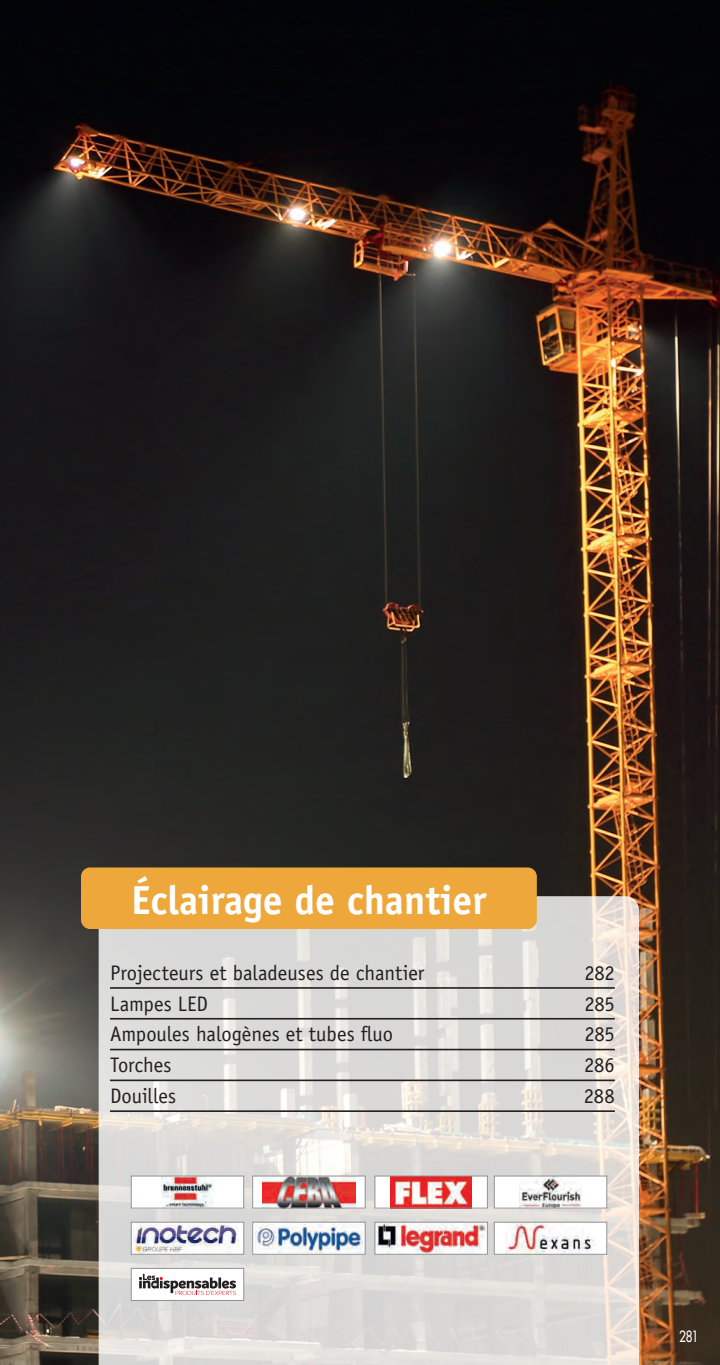
<style>
.page{position:relative;width:720px;height:1365px;background:#fff}
.page>*{position:absolute;margin:0;border:0;box-sizing:border-box;transform-origin:0 0}
.t1{font:700 40.43px "Officina Sans";color:#fff}
.t2{font:21px "Officina Sans";letter-spacing:-.005em;color:#231f20}
.t3{font:15.22px "Futura";color:#fff;scale:.78 1}
</style>
<div class="page">
<img style="left:0;top:0;width:719px;height:1364px">
<svg style="left:99px;top:896px;width:539px;height:468px;background:#dedbd8"></svg>
<hr style="left:110px;top:987px;width:504px;height:1px;background:#231f20">
<hr style="left:110px;top:1017px;width:504px;height:2px;background:#231f20">
<hr style="left:110px;top:1048px;width:504px;height:2px;background:#231f20">
<hr style="left:110px;top:1079px;width:504px;height:2px;background:#231f20">
<hr style="left:110px;top:1110px;width:504px;height:1px;background:#231f20">
<div style="left:81px;top:867px;width:455px;height:62px;background:#eea73b;border-radius:9px"></div>
<div style="left:131px;top:1175px;width:112px;height:32px;background:#fff"></div>
<img style="left:161px;top:1177px;width:52px;height:29px">
<div style="left:131px;top:1175px;width:113px;height:33px;border:1px solid #8f9194"></div>
<div style="left:131px;top:1222px;width:112px;height:32px;background:#fff"></div>
<img style="left:133px;top:1223px;width:105px;height:29px">
<div style="left:131px;top:1221px;width:113px;height:33px;border:1px solid #8f9194"></div>
<div style="left:494px;top:1175px;width:112px;height:32px;background:#fff"></div>
<img style="left:519px;top:1177px;width:62px;height:29px">
<div style="left:493px;top:1175px;width:113px;height:33px;border:1px solid #8f9194"></div>
<div style="left:252px;top:1175px;width:113px;height:32px;background:#fff"></div>
<img style="left:262px;top:1177px;width:93px;height:29px">
<div style="left:252px;top:1175px;width:113px;height:33px;border:1px solid #8f9194"></div>
<div style="left:252px;top:1222px;width:113px;height:32px;background:#fff"></div>
<img style="left:255px;top:1224px;width:107px;height:28px">
<div style="left:252px;top:1221px;width:113px;height:33px;border:1px solid #8f9194"></div>
<img style="left:376px;top:1223px;width:109px;height:29px">
<div style="left:374px;top:1221px;width:113px;height:33px;border:1px solid #8f9194"></div>
<div style="left:131px;top:1268px;width:112px;height:32px;background:#fff"></div>
<svg style="left:139px;top:1273px;width:97px;height:21px"></svg>
<div style="left:131px;top:1267px;width:113px;height:33px;border:1px solid #8f9194"></div>
<div style="left:494px;top:1222px;width:112px;height:32px;background:#fff"></div>
<img style="left:505px;top:1223px;width:90px;height:29px">
<div style="left:493px;top:1221px;width:113px;height:33px;border:1px solid #8f9194"></div>
<div style="left:374px;top:1175px;width:113px;height:32px;background:#fff"></div>
<img style="left:390px;top:1177px;width:81px;height:29px">
<div style="left:374px;top:1175px;width:113px;height:33px;border:1px solid #8f9194"></div>
<h1 class="t1" style="left:131px;top:875px;width:356px">Éclairage de chantier</h1>
<p class="t2" style="left:110px;top:960px;width:316px">Projecteurs et baladeuses de chantier</p>
<p class="t2" style="left:584px;top:960px;width:32px">282</p>
<p class="t2" style="left:110px;top:991px;width:99px">Lampes LED</p>
<p class="t2" style="left:584px;top:991px;width:32px">285</p>
<p class="t2" style="left:110px;top:1022px;width:284px">Ampoules halogènes et tubes fluo</p>
<p class="t2" style="left:584px;top:1022px;width:32px">285</p>
<p class="t2" style="left:110px;top:1052px;width:63px">Torches</p>
<p class="t2" style="left:583px;top:1052px;width:32px">286</p>
<p class="t2" style="left:110px;top:1083px;width:68px">Douilles</p>
<p class="t2" style="left:583px;top:1083px;width:32px">288</p>
<p class="t3" style="left:678px;top:1326px;width:26px">281</p>
</div>
